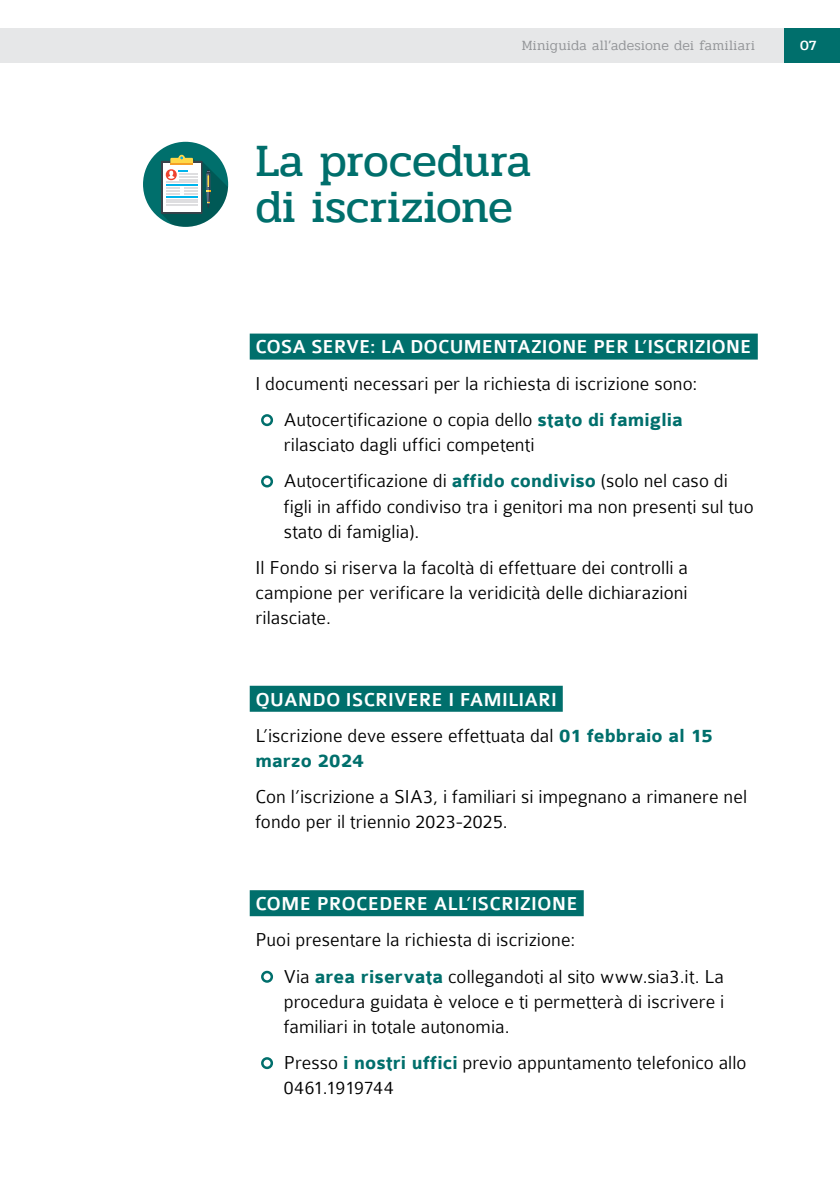
<style>
.page{position:relative;width:840px;height:1191px;background:#fff}
.page>*{position:absolute;margin:0;border:0;box-sizing:border-box;transform-origin:0 0}
.t1{font:46px/46px "Pridi";letter-spacing:-.005em;color:#006f6c}
.t2{font:300 20px/25px "Colaborate";letter-spacing:.005em;color:#000}
.t3{font:500 20px "Colaborate";letter-spacing:-.005em;color:#fff}
.t4{font:700 20px "Colaborate";letter-spacing:.01em;color:#006f6c}
.t5{font:300 14px "Pridi";letter-spacing:.025em;color:#939598}
.t6{font:500 14px "Pridi";color:#fff}
.s1{font-weight:700;color:#006f6c}
.s2{font-weight:500;color:#fff}
</style>
<div class="page">
<div style="left:782px;top:28px;width:57px;height:34px;background:#006f6c"></div>
<div style="left:0;top:28px;width:782px;height:34px;background:#e6e7e8"></div>
<div style="left:143px;top:142px;width:85px;height:85px;background:#006f6c;border-radius:50%"></div>
<svg style="left:161px;top:155px;width:67px;height:72px"></svg>
<div style="left:249px;top:333px;width:508px;height:26px;background:#006f6c"></div>
<div style="left:249px;top:686px;width:313px;height:26px;background:#006f6c"></div>
<div style="left:249px;top:890px;width:334px;height:26px;background:#006f6c"></div>
<div style="left:261px;top:414px;width:12px;height:12px;border:2px solid #006f6c;border-radius:50%"></div>
<div style="left:261px;top:475px;width:12px;height:12px;border:2px solid #006f6c;border-radius:50%"></div>
<div style="left:261px;top:970px;width:12px;height:12px;border:2px solid #006f6c;border-radius:50%"></div>
<div style="left:261px;top:1057px;width:12px;height:12px;border:2px solid #006f6c;border-radius:50%"></div>
<p class="t5" style="left:521px;top:36px;width:234px">Miniguida all’adesione dei familiari</p>
<p class="t6" style="left:799px;top:35px;width:18px">07</p>
<h1 class="t1" style="left:255px;top:139px;width:277px">La procedura di iscrizione</h1>
<p class="t3" style="left:255px;top:337px;width:497px">COSA SERVE: LA DOCUMENTAZIONE PER L’ISCRIZIONE</p>
<p class="t2" style="left:283px;top:365px;width:415px;line-height:36.4px;text-indent:-28px">I documenti necessari per la richiesta di iscrizione sono:<br>Autocertificazione o copia dello <span class="s1">stato di famiglia</span></p>
<p class="t2" style="left:283px;top:427px;width:445px;line-height:36.4px">rilasciato dagli uffici competenti<br>Autocertificazione di <span class="s1">affido condiviso</span> (solo nel caso di</p>
<p class="t2" style="left:283px;top:494px;width:471px">figli in affido condiviso tra i genitori ma non presenti sul tuo stato di famiglia).</p>
<p class="t2" style="left:255px;top:555px;width:434px;text-align:justify">Il Fondo si riserva la facoltà di effettuare dei controlli a campione per verificare la veridicità delle dichiarazioni rilasciate.</p>
<p class="t2" style="left:255px;top:681px;width:458px;line-height:36.4px"><span class="s2">QUANDO ISCRIVERE I FAMILIARI<br></span>L’iscrizione deve essere effettuata dal <span class="s1">01 febbraio al 15</span></p>
<p class="t4" style="left:255px;top:750px;width:110px">marzo 2024</p>
<p class="t2" style="left:255px;top:784px;width:493px">Con l’iscrizione a SIA3, i familiari si impegnano a rimanere nel fondo per il triennio 2023-2025.</p>
<p class="t3" style="left:255px;top:893px;width:324px">COME PROCEDERE ALL’ISCRIZIONE</p>
<p class="t2" style="left:283px;top:922px;width:441px;line-height:36.4px;text-indent:-28px">Puoi presentare la richiesta di iscrizione:<br>Via <span class="s1">area riservata</span> collegandoti al sito www.sia3.it. La</p>
<p class="t2" style="left:283px;top:989px;width:442px">procedura guidata è veloce e ti permetterà di iscrivere i familiari in totale autonomia.</p>
<p class="t2" style="left:283px;top:1050px;width:464px">Presso <span class="s1">i nostri uffici</span> previo appuntamento telefonico allo<br>0461.1919744</p>
</div>
